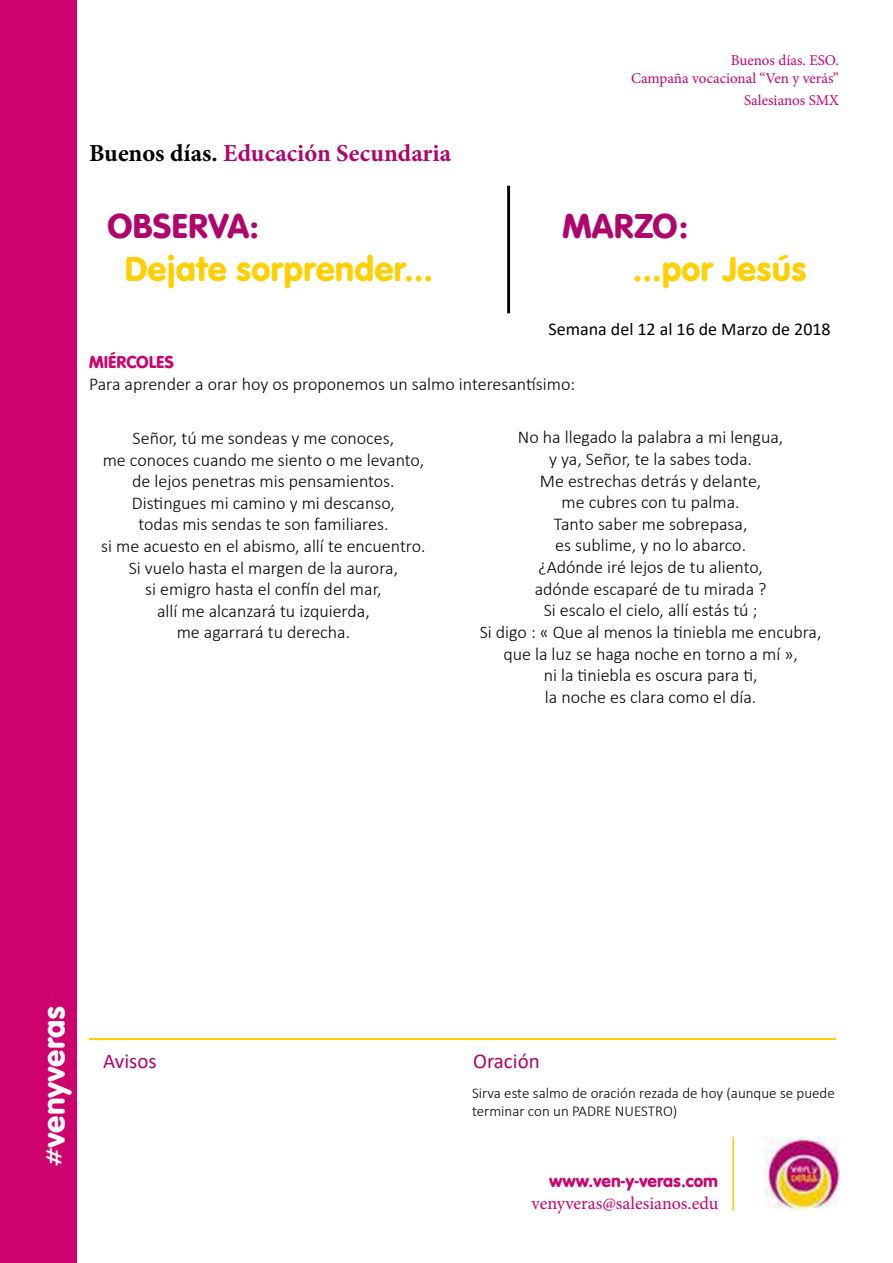
<style>
.page{position:relative;width:893px;height:1263px;background:#fff}
.page>*{position:absolute;margin:0;border:0;box-sizing:border-box;transform-origin:0 0}
.t1{font:36px "VAG Rundschrift D";color:#ffcf00}
.t2{font:36px "VAG Rundschrift D";color:#b0056b}
.t3{font:32.7px "VAG Rundschrift D";letter-spacing:-.01em;color:#fff}
.t4{font:700 24.45px "Minion Pro";color:#b0056b}
.t5{font:21px "Calibri";color:#b0056b}
.t6{font:300 18px/21.6px "Calibri";color:#000;text-align:center}
.t7{font:18px "VAG Rundschrift D";color:#ce026d}
.t8{font:18px "Calibri";color:#000}
.t9{font:18px "Minion Pro";color:#ce026d}
.t10{font:300 15px/18px "Calibri";color:#000}
.t11{font:15px/18px "Minion Pro";color:#ce026d;text-align:right}
.s1{color:#000}
</style>
<div class="page">
<div style="left:0;top:0;width:77px;height:1263px;background:#ce026d"></div>
<img style="left:765px;top:1137px;width:76px;height:73px">
<hr style="left:732px;top:1137px;width:2px;height:74px;background:#ffcf00">
<div style="left:507px;top:186px;width:3px;height:127px;border:2px solid #000"></div>
<hr style="left:89px;top:1037px;width:746px;height:2px;background:#ffcf00">
<h3 class="t4" style="left:89px;top:136px;width:364px"><span class="s1">Buenos días.</span> Educación Secundaria</h3>
<h1 class="t2" style="left:107px;top:204px;width:153px">OBSERVA:</h1>
<h1 class="t1" style="left:124px;top:248px;width:310px">Dejate sorprender...</h1>
<p class="t11" style="left:631px;top:51px;width:209px">Buenos días. ESO.<br>Campaña vocacional “Ven y verás”</p>
<p class="t11" style="left:744px;top:91px;width:96px">Salesianos SMX</p>
<h1 class="t2" style="left:562px;top:204px;width:128px">MARZO:</h1>
<h1 class="t1" style="left:633px;top:248px;width:175px">...por Jesús</h1>
<p class="t8" style="left:549px;top:317px;width:284px">Semana del 12 al 16 de Marzo de 2018</p>
<p class="t7" style="left:89px;top:352px;width:86px">MIÉRCOLES</p>
<p class="t6" style="left:89px;top:373px;width:488px">Para aprender a orar hoy os proponemos un salmo interesantísimo:</p>
<p class="t6" style="left:101px;top:427px;width:326px">Señor, tú me sondeas y me conoces,<br>me conoces cuando me siento o me levanto, de lejos penetras mis pensamientos.<br>Distingues mi camino y mi descanso,<br>todas mis sendas te son familiares.<br>si me acuesto en el abismo, allí te encuentro.<br>Si vuelo hasta el margen de la aurora,<br>si emigro hasta el confín del mar,<br>allí me alcanzará tu izquierda,<br>me agarrará tu derecha.</p>
<p class="t6" style="left:480px;top:426px;width:343px">No ha llegado la palabra a mi lengua,<br>y ya, Señor, te la sabes toda.<br>Me estrechas detrás y delante,<br>me cubres con tu palma.<br>Tanto saber me sobrepasa,<br>es sublime, y no lo abarco.<br>¿Adónde iré lejos de tu aliento,<br>adónde escaparé de tu mirada ?<br>Si escalo el cielo, allí estás tú ;<br>Si digo : « Que al menos la tiniebla me encubra, que la luz se haga noche en torno a mí »,<br>ni la tiniebla es oscura para ti,<br>la noche es clara como el día.</p>
<h2 class="t3" style="left:35px;top:1166px;width:162px;rotate:-90deg">#venyveras</h2>
<p class="t5" style="left:103px;top:1046px;width:55px">Avisos</p>
<p class="t5" style="left:473px;top:1046px;width:68px">Oración</p>
<p class="t10" style="left:472px;top:1084px;width:364px">Sirva este salmo de oración rezada de hoy (aunque se puede terminar con un PADRE NUESTRO)</p>
<p class="t7" style="left:549px;top:1170px;width:171px">www.ven-y-veras.com</p>
<p class="t9" style="left:532px;top:1191px;width:188px">venyveras@salesianos.edu</p>
</div>
